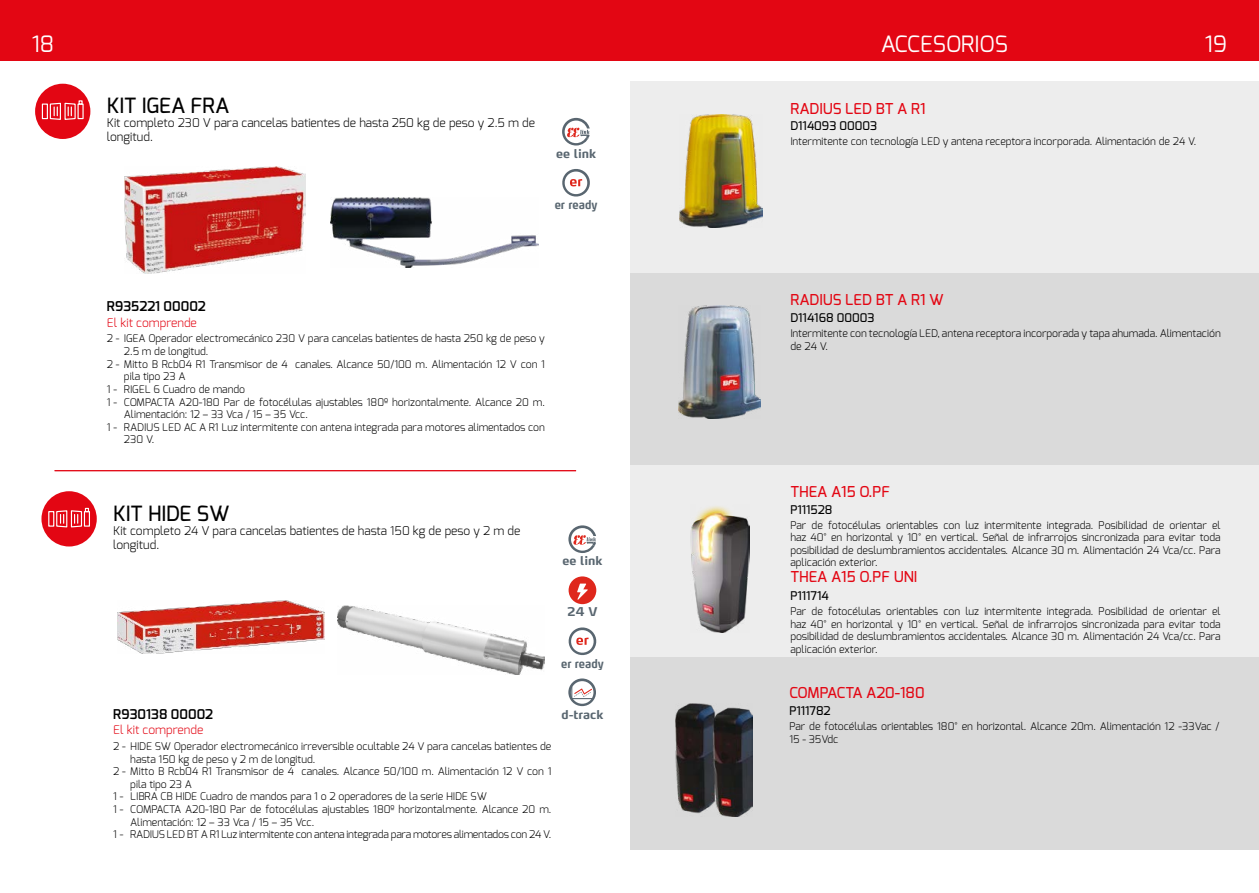
<style>
.page{position:relative;width:1259px;height:893px;background:#fff}
.page>*{position:absolute;margin:0;border:0;box-sizing:border-box;transform-origin:0 0}
.t1{font:22.5px "Exo";color:#fff}
.t2{font:500 21px "Exo";color:#000}
.t3{font:500 15px "Exo";color:#e30613}
.t4{font:600 13.5px "Exo";color:#000}
.t5{font:300 12px/14.4px "Exo";color:#000}
.t6{font:500 12px "Exo";color:#000}
.t7{font:300 12px "Exo";color:#e30613}
.t8{font:700 12px "Max LF";color:#596670}
.t9{font:700 12px "Max LF";color:#596670;scale:.89 1}
.t10{font:300 10.5px/12.6px "Exo";color:#000}
.t11{font:300 10.5px "Exo";letter-spacing:-.02em;color:#000}
</style>
<div class="page">
<div style="left:0;top:81px;width:1259px;height:192px;background:#ededed"></div>
<div style="left:0;top:273px;width:1259px;height:192px;background:#dadada"></div>
<div style="left:0;top:465px;width:1259px;height:192px;background:#ededed"></div>
<div style="left:0;top:657px;width:1259px;height:192px;background:#dadada"></div>
<div style="left:0;top:0;width:629px;height:61px;background:#e30613"></div>
<div style="left:629px;top:0;width:630px;height:61px;background:#e30613"></div>
<div style="left:0;top:62px;width:629px;height:831px;background:#fff"></div>
<hr style="left:55px;top:470px;width:521px;height:1px;background:#e30613">
<img style="left:124px;top:166px;width:181px;height:108px">
<svg style="left:562px;top:118px;width:28px;height:28px"></svg>
<svg style="left:562px;top:169px;width:28px;height:28px"></svg>
<div style="left:35px;top:84px;width:55px;height:55px;background:#e30613;border-radius:50%"></div>
<div style="left:42px;top:104px;width:6px;height:15px;border:1px solid #fff"></div>
<svg style="left:49px;top:100px;width:34px;height:20px"></svg>
<img style="left:331px;top:197px;width:207px;height:70px">
<img style="left:118px;top:601px;width:207px;height:53px">
<svg style="left:568px;top:525px;width:28px;height:28px"></svg>
<div style="left:568px;top:576px;width:28px;height:28px;background:#df271c;border-radius:50%"></div>
<svg style="left:577px;top:584px;width:11px;height:16px"></svg>
<svg style="left:568px;top:627px;width:29px;height:29px"></svg>
<svg style="left:568px;top:678px;width:28px;height:28px"></svg>
<div style="left:41px;top:491px;width:56px;height:55px;background:#e30613;border-radius:50%"></div>
<div style="left:48px;top:511px;width:6px;height:16px;border:1px solid #fff"></div>
<div style="left:84px;top:511px;width:6px;height:16px;border:1px solid #fff"></div>
<svg style="left:56px;top:508px;width:33px;height:20px"></svg>
<img style="left:337px;top:605px;width:207px;height:69px">
<img style="left:691px;top:506px;width:58px;height:126px">
<img style="left:676px;top:704px;width:76px;height:112px">
<img style="left:680px;top:115px;width:82px;height:112px">
<img style="left:678px;top:306px;width:82px;height:112px">
<h1 class="t1" style="left:32px;top:29px;width:24px">18</h1>
<h2 class="t2" style="left:107px;top:92px;width:124px">KIT IGEA FRA</h2>
<p class="t5" style="left:107px;top:115px;width:429px">Kit completo 230 V para cancelas batientes de hasta 250 kg de peso y 2.5 m de longitud.</p>
<p class="t8" style="left:556px;top:146px;width:41px">ee link</p>
<p class="t9" style="left:555px;top:197px;width:49px">er ready</p>
<p class="t4" style="left:107px;top:298px;width:100px">R935221 00002</p>
<p class="t10" style="left:107px;top:332px;width:439px">2 - IGEA Operador electromecánico 230 V para cancelas batientes de hasta 250 kg de peso y</p>
<p class="t10" style="left:124px;top:345px;width:86px">2.5 m de longitud.</p>
<p class="t10" style="left:107px;top:358px;width:440px">2 - Mitto B Rcb04 R1 Transmisor de 4 canales. Alcance 50/100 m. Alimentación 12 V con 1</p>
<p class="t10" style="left:124px;top:370px;width:63px">pila tipo 23 A</p>
<p class="t10" style="left:107px;top:383px;width:140px">1 - RIGEL 6 Cuadro de mando</p>
<p class="t10" style="left:107px;top:395px;width:439px">1 - COMPACTA A20-180 Par de fotocélulas ajustables 180º horizontalmente. Alcance 20 m.</p>
<p class="t10" style="left:124px;top:408px;width:185px">Alimentación: 12 – 33 Vca / 15 – 35 Vcc.</p>
<p class="t10" style="left:107px;top:421px;width:439px">1 - RADIUS LED AC A R1 Luz intermitente con antena integrada para motores alimentados con</p>
<p class="t10" style="left:124px;top:433px;width:32px">230 V.</p>
<p class="t7" style="left:107px;top:315px;width:91px">El kit comprende</p>
<h2 class="t2" style="left:113px;top:500px;width:118px">KIT HIDE SW</h2>
<p class="t5" style="left:113px;top:523px;width:409px">Kit completo 24 V para cancelas batientes de hasta 150 kg de peso y 2 m de longitud.</p>
<p class="t8" style="left:562px;top:553px;width:41px">ee link</p>
<p class="t8" style="left:567px;top:604px;width:32px">24 V</p>
<p class="t9" style="left:561px;top:656px;width:49px">er ready</p>
<p class="t4" style="left:113px;top:705px;width:101px">R930138 00002</p>
<p class="t8" style="left:561px;top:707px;width:43px">d-track</p>
<p class="t10" style="left:113px;top:740px;width:439px">2 - HIDE SW Operador electromecánico irreversible ocultable 24 V para cancelas batientes de</p>
<p class="t10" style="left:130px;top:752px;width:187px">hasta 150 kg de peso y 2 m de longitud.</p>
<p class="t10" style="left:113px;top:765px;width:440px">2 - Mitto B Rcb04 R1 Transmisor de 4 canales. Alcance 50/100 m. Alimentación 12 V con 1</p>
<p class="t10" style="left:130px;top:778px;width:63px">pila tipo 23 A</p>
<p class="t10" style="left:113px;top:790px;width:375px">1 - LIBRA CB HIDE Cuadro de mandos para 1 o 2 operadores de la serie HIDE SW</p>
<p class="t10" style="left:113px;top:803px;width:439px">1 - COMPACTA A20-180 Par de fotocélulas ajustables 180º horizontalmente. Alcance 20 m.</p>
<p class="t10" style="left:130px;top:815px;width:185px">Alimentación: 12 – 33 Vca / 15 – 35 Vcc.</p>
<p class="t11" style="left:113px;top:828px;width:439px">1 - RADIUS LED BT A R1 Luz intermitente con antena integrada para motores alimentados con 24 V.</p>
<p class="t7" style="left:113px;top:722px;width:91px">El kit comprende</p>
<h1 class="t1" style="left:880px;top:29px;width:129px">ACCESORIOS</h1>
<h1 class="t1" style="left:1205px;top:29px;width:24px">19</h1>
<h3 class="t3" style="left:790px;top:99px;width:137px">RADIUS LED BT A R1</h3>
<p class="t6" style="left:790px;top:118px;width:88px">D114093 00003</p>
<p class="t10" style="left:790px;top:135px;width:407px">Intermitente con tecnología LED y antena receptora incorporada. Alimentación de 24 V.</p>
<h3 class="t3" style="left:790px;top:290px;width:155px">RADIUS LED BT A R1 W</h3>
<p class="t6" style="left:790px;top:310px;width:86px">D114168 00003</p>
<p class="t10" style="left:790px;top:327px;width:432px">Intermitente con tecnología LED, antena receptora incorporada y tapa ahumada. Alimentación de 24 V.</p>
<h3 class="t3" style="left:790px;top:482px;width:101px">THEA A15 O.PF</h3>
<p class="t6" style="left:790px;top:501px;width:44px">P111528</p>
<p class="t10" style="left:790px;top:518px;width:432px;text-align:justify">Par de fotocélulas orientables con luz intermitente integrada. Posibilidad de orientar el haz 40° en horizontal y 10° en vertical. Señal de infrarrojos sincronizada para evitar toda posibilidad de deslumbramientos accidentales. Alcance 30 m. Alimentación 24 Vca/cc. Para aplicación exterior.</p>
<h3 class="t3" style="left:790px;top:567px;width:128px">THEA A15 O.PF UNI</h3>
<p class="t6" style="left:790px;top:588px;width:40px">P111714</p>
<p class="t10" style="left:790px;top:605px;width:432px;text-align:justify">Par de fotocélulas orientables con luz intermitente integrada. Posibilidad de orientar el haz 40° en horizontal y 10° en vertical. Señal de infrarrojos sincronizada para evitar toda posibilidad de deslumbramientos accidentales. Alcance 30 m. Alimentación 24 Vca/cc. Para aplicación exterior.</p>
<h3 class="t3" style="left:789px;top:683px;width:137px">COMPACTA A20-180</h3>
<p class="t6" style="left:789px;top:703px;width:43px">P111782</p>
<p class="t10" style="left:789px;top:720px;width:432px">Par de fotocélulas orientables 180° en horizontal. Alcance 20m. Alimentación 12 -33Vac /<br>15 - 35Vdc</p>
</div>
